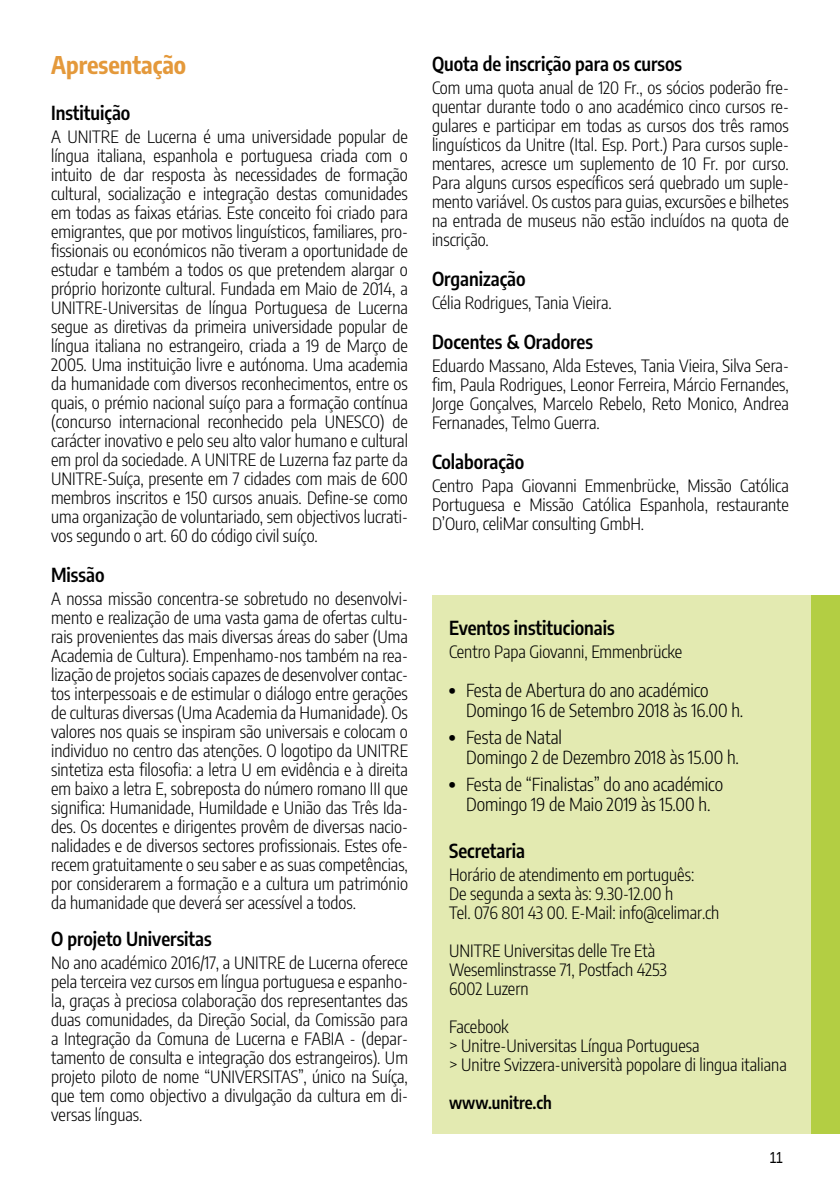
<style>
.page{position:relative;width:840px;height:1191px;background:#fff}
.page>*{position:absolute;margin:0;border:0;box-sizing:border-box;transform-origin:0 0}
.t1{font:700 24px "Encode Sans Condensed";color:#e4993b}
.t2{font:600 19px "Encode Sans Condensed";color:#000}
.t3{font:300 18px/20px "Encode Sans Condensed";color:#000}
.t4{font:300 17px/19px "Encode Sans Condensed";color:#000;text-align:justify}
.t5{font:600 17px "Encode Sans Condensed";color:#000}
.t6{font:16px "Liberation Sans Narrow";color:#000}
.s1{font-family:"Fira Sans Condensed";font-weight:900}
</style>
<div class="page">
<div style="left:432px;top:595px;width:407px;height:539px;background:#e3eab1"></div>
<div style="left:811px;top:595px;width:28px;height:539px;background:#b3ce43"></div>
<h1 class="t1" style="left:51px;top:47px;width:137px">Apresentação</h1>
<p class="t2" style="left:51px;top:99px;width:81px">Instituição</p>
<p class="t4" style="left:51px;top:126px;width:358px">A UNITRE de Lucerna é uma universidade popular de língua italiana, espanhola e portuguesa criada com o intuito de dar resposta às necessidades de formação cultural, socialização e integração destas comunidades em todas as faixas etárias. Este conceito foi criado para emigrantes, que por motivos linguísticos, familiares, pro&shy;fissionais ou económicos não tiveram a oportunidade de estudar e também a todos os que pretendem alargar o próprio horizonte cultural. Fundada em Maio de 2014, a UNITRE-Universitas de língua Portuguesa de Lucerna segue as diretivas da primeira universidade popular de língua italiana no estrangeiro, criada a 19 de Março de 2005. Uma instituição livre e autónoma. Uma academia da humanidade com diversos reconhecimentos, entre os quais, o prémio nacional suíço para a formação contínua (concurso internacional reconhecido pela UNESCO) de carácter inovativo e pelo seu alto valor humano e cultural em prol da sociedade. A UNITRE de Luzerna faz parte da UNITRE-Suíça, presente em 7 cidades com mais de 600 membros inscritos e 150 cursos anuais. Define-se como uma organização de voluntariado, sem objectivos lucrati&shy;vos segundo o art. 60 do código civil suíço.</p>
<p class="t2" style="left:51px;top:561px;width:55px">Missão</p>
<p class="t4" style="left:51px;top:588px;width:358px">A nossa missão concentra-se sobretudo no desenvolvi&shy;mento e realização de uma vasta gama de ofertas cultu&shy;rais provenientes das mais diversas áreas do saber (Uma Academia de Cultura). Empenhamo-nos também na rea&shy;lização de projetos sociais capazes de desenvolver contac&shy;tos interpessoais e de estimular o diálogo entre gerações de culturas diversas (Uma Academia da Humanidade). Os valores nos quais se inspiram são universais e colocam o individuo no centro das atenções. O logotipo da UNITRE sintetiza esta filosofia: a letra U em evidência e à direita em baixo a letra E, sobreposta do número romano III que significa: Humanidade, Humildade e União das Três Ida&shy;des. Os docentes e dirigentes provêm de diversas nacio&shy;nalidades e de diversos sectores profissionais. Estes ofe&shy;recem gratuitamente o seu saber e as suas competências, por considerarem a formação e a cultura um património da humanidade que deverá ser acessível a todos.</p>
<p class="t2" style="left:51px;top:925px;width:162px">O projeto Universitas</p>
<p class="t4" style="left:51px;top:952px;width:358px">No ano académico 2016/17, a UNITRE de Lucerna oferece pela terceira vez cursos em língua portuguesa e espanho&shy;la, graças à preciosa colaboração dos representantes das duas comunidades, da Direção Social, da Comissão para a Integração da Comuna de Lucerna e FABIA - (depar&shy;tamento de consulta e integração dos estrangeiros). Um projeto piloto de nome “UNIVERSITAS”, único na Suíça, que tem como objectivo a divulgação da cultura em di&shy;versas línguas.</p>
<p class="t2" style="left:432px;top:50px;width:251px">Quota de inscrição para os cursos</p>
<p class="t4" style="left:432px;top:77px;width:358px">Com uma quota anual de 120 Fr., os sócios poderão fre&shy;quentar durante todo o ano académico cinco cursos re&shy;gulares e participar em todas as cursos dos três ramos linguísticos da Unitre (Ital. Esp. Port.) Para cursos suple&shy;mentares, acresce um suplemento de 10 Fr. por curso.<br>Para alguns cursos específicos será quebrado um suple&shy;mento variável. Os custos para guias, excursões e bilhetes na entrada de museus não estão incluídos na quota de inscrição.</p>
<p class="t2" style="left:432px;top:265px;width:95px">Organização</p>
<p class="t4" style="left:432px;top:292px;width:181px">Célia Rodrigues, Tania Vieira.</p>
<p class="t2" style="left:432px;top:328px;width:162px">Docentes &amp; Oradores</p>
<p class="t4" style="left:432px;top:355px;width:358px">Eduardo Massano, Alda Esteves, Tania Vieira, Silva Sera&shy;fim, Paula Rodrigues, Leonor Ferreira, Márcio Fernandes, Jorge Gonçalves, Marcelo Rebelo, Reto Monico, Andrea Fernanades, Telmo Guerra.</p>
<p class="t2" style="left:432px;top:448px;width:94px">Colaboração</p>
<p class="t4" style="left:432px;top:475px;width:358px">Centro Papa Giovanni Emmenbrücke, Missão Católica Portuguesa e Missão Católica Espanhola, restaurante D’Ouro, celiMar consulting GmbH.</p>
<p class="t2" style="left:449px;top:614px;width:167px">Eventos institucionais</p>
<p class="t4" style="left:449px;top:641px;width:235px">Centro Papa Giovanni, Emmenbrücke</p>
<p class="t3" style="left:466px;top:679px;width:279px;text-indent:-17px"><span class="s1">•</span> Festa de Abertura do ano académico<br>Domingo 16 de Setembro 2018 às 16.00 h.</p>
<p class="t3" style="left:466px;top:726px;width:274px;text-indent:-17px"><span class="s1">•</span> Festa de Natal<br>Domingo 2 de Dezembro 2018 às 15.00 h.</p>
<p class="t3" style="left:449px;top:773px;width:275px;text-align:center"><span class="s1">•</span> Festa de “Finalistas” do ano académico<br>Domingo 19 de Maio 2019 às 15.00 h.</p>
<p class="t2" style="left:449px;top:836px;width:78px">Secretaria</p>
<p class="t4" style="left:449px;top:864px;width:272px;text-align:left">Horário de atendimento em português:<br>De segunda a sexta às: 9.30-12.00 h<br>Tel. 076 801 43 00. E-Mail: info@celimar.ch</p>
<p class="t4" style="left:449px;top:940px;width:219px;text-align:left">UNITRE Universitas delle Tre Età<br>Wesemlinstrasse 71, Postfach 4253<br>6002 Luzern</p>
<p class="t4" style="left:449px;top:1016px;width:339px;text-align:left">Facebook<br>&gt; Unitre-Universitas Língua Portuguesa<br>&gt; Unitre Svizzera-università popolare di lingua italiana</p>
<p class="t5" style="left:449px;top:1089px;width:104px">www.unitre.ch</p>
<p class="t6" style="left:769px;top:1148px;width:15px">11</p>
</div>
